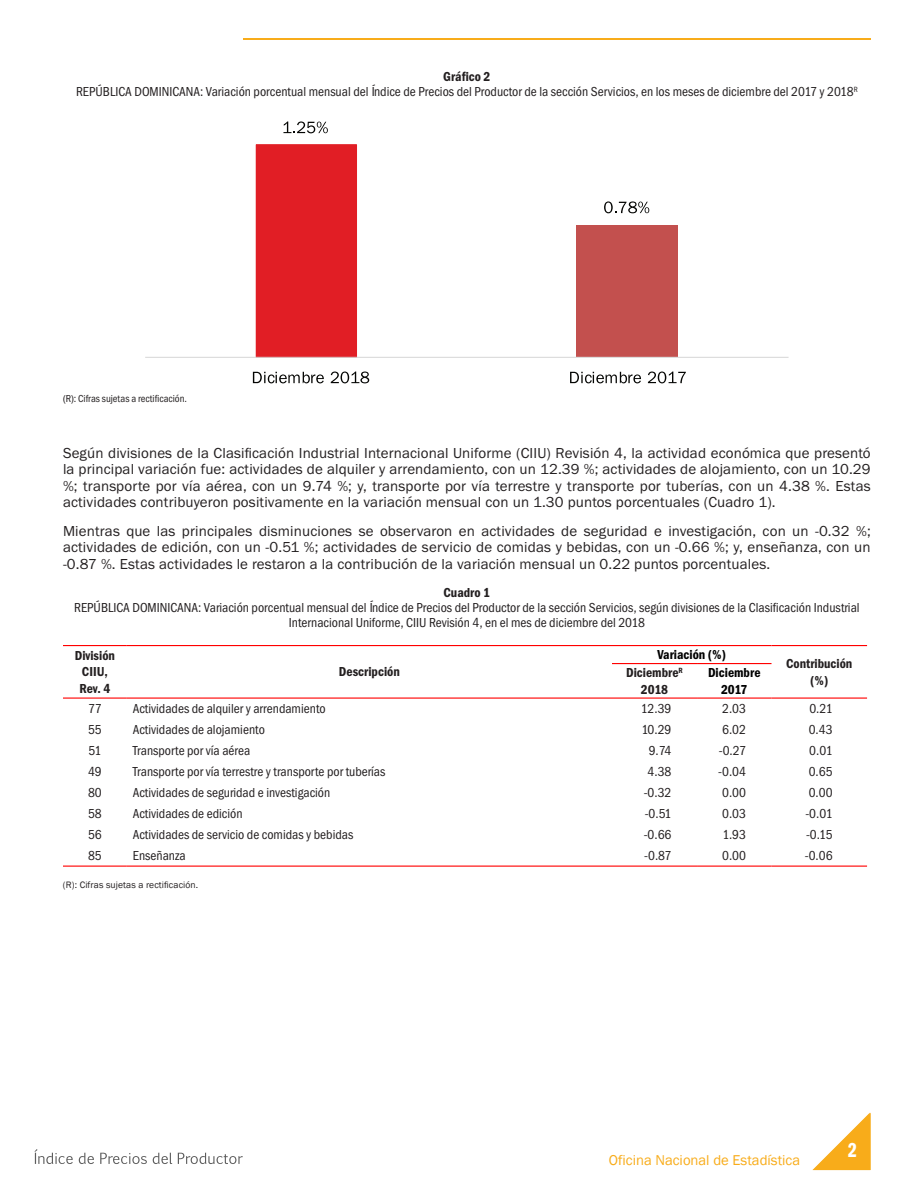
<style>
.page{position:relative;width:918px;height:1188px;background:#fff}
.page>*{position:absolute;margin:0;border:0;box-sizing:border-box;transform-origin:0 0}
.Cuerpo_de_texto{font:21px "ITC Franklin Gothic Std Dm Cp";color:#fff}
.Body{font:15px/16.5px "Franklin Got Itc TOT Boo";letter-spacing:.01em;color:#231f20;text-align:justify}
.t1{font:14.7px "Franklin Gothic";color:#f8ac1a}
.Gráficos{font:13.5px/15px "Franklin Got Itc TOT Boo Con";color:#231f20;text-align:center}
.izq_9pt{font:13.5px "Franklin Got Itc TOT Boo Con";color:#231f20}
.dch__9_pt{font:13.5px "Franklin Got Itc TOT Boo Con";color:#231f20}
.Encabezado_tablas_ce{font:13.5px/16.5px "Franklin Got Itc TOT Dem Con";color:#231f20;text-align:center}
.Encabezado_tablas_ce-2{font:13.5px/16.5px "Franklin Got Itc TOT Dem Con";color:#000;text-align:center}
.Fuentes{font:10.5px "Franklin Got Itc TOT Boo Con";color:#231f20}
.Body-2{font:9.6px "Franklin Gothic";letter-spacing:.01em;color:#231f20}
.s1{font-family:"Franklin Got Itc TOT Dem Con"}
</style>
<div class="page">
<hr style="left:243px;top:38px;width:628px;height:1px;background:#f8ac1a">
<svg style="left:812px;top:1113px;width:59px;height:57px"></svg>
<svg style="left:35px;top:1149px;width:38px;height:15px"></svg>
<svg style="left:79px;top:1153px;width:15px;height:11px"></svg>
<svg style="left:100px;top:1153px;width:47px;height:11px"></svg>
<svg style="left:153px;top:1153px;width:19px;height:11px"></svg>
<svg style="left:178px;top:1153px;width:65px;height:11px"></svg>
<div style="left:256px;top:145px;width:100px;height:212px;background:#e11e25"></div>
<div style="left:256px;top:144px;width:101px;height:214px;border:1px solid #e11e25"></div>
<div style="left:577px;top:225px;width:101px;height:131px;background:#c3504e"></div>
<hr style="left:145px;top:357px;width:644px;height:1px;background:#d8d8d8">
<svg style="left:283px;top:122px;width:45px;height:11px"></svg>
<svg style="left:604px;top:201px;width:45px;height:12px"></svg>
<svg style="left:253px;top:372px;width:71px;height:11px"></svg>
<svg style="left:331px;top:372px;width:38px;height:11px"></svg>
<svg style="left:570px;top:372px;width:71px;height:11px"></svg>
<svg style="left:648px;top:372px;width:38px;height:11px"></svg>
<svg style="left:63px;top:646px;width:804px;height:220px"></svg>
<hr style="left:612px;top:663px;width:85px;height:1px;background:#f00">
<hr style="left:697px;top:663px;width:75px;height:1px;background:#f00">
<hr style="left:63px;top:645px;width:64px;height:1px;background:#f00">
<hr style="left:127px;top:645px;width:485px;height:1px;background:#f00">
<hr style="left:612px;top:645px;width:85px;height:1px;background:#f00">
<hr style="left:697px;top:645px;width:75px;height:1px;background:#f00">
<hr style="left:772px;top:645px;width:95px;height:1px;background:#f00">
<hr style="left:63px;top:698px;width:64px;height:1px;background:#f00">
<hr style="left:127px;top:698px;width:485px;height:1px;background:#f00">
<hr style="left:612px;top:698px;width:85px;height:1px;background:#f00">
<hr style="left:697px;top:698px;width:75px;height:1px;background:#f00">
<hr style="left:772px;top:698px;width:95px;height:1px;background:#f00">
<hr style="left:63px;top:866px;width:64px;height:1px;background:#f00">
<hr style="left:127px;top:866px;width:485px;height:1px;background:#f00">
<hr style="left:612px;top:866px;width:85px;height:1px;background:#f00">
<hr style="left:697px;top:866px;width:75px;height:1px;background:#f00">
<hr style="left:772px;top:866px;width:95px;height:1px;background:#f00">
<p class="Gráficos" style="left:76px;top:69px;width:783px"><span class="s1">Gráfico 2<br></span>REPÚBLICA DOMINICANA: Variación porcentual mensual del Índice de Precios del Productor de la sección Servicios, en los meses de diciembre del 2017 y 2018<sup>R</sup></p>
<p class="Fuentes" style="left:63px;top:393px;width:126px">(R): Cifras sujetas a rectificación.</p>
<p class="Body" style="left:63px;top:444px;width:809px">Según divisiones de la Clasificación Industrial Internacional Uniforme (CIIU) Revisión 4, la actividad económica que presentó la principal variación fue: actividades de alquiler y arrendamiento, con un 12.39 %; actividades de alojamiento, con un 10.29 %; transporte por vía aérea, con un 9.74 %; y, transporte por vía terrestre y transporte por tuberías, con un 4.38 %. Estas actividades contribuyeron positivamente en la variación mensual con un 1.30 puntos porcentuales (Cuadro 1).</p>
<p class="Body" style="left:63px;top:522px;width:809px">Mientras que las principales disminuciones se observaron en actividades de seguridad e investigación, con un -0.32 %; actividades de edición, con un -0.51 %; actividades de servicio de comidas y bebidas, con un -0.66 %; y, enseñanza, con un -0.87 %. Estas actividades le restaron a la contribución de la variación mensual un 0.22 puntos porcentuales.</p>
<p class="Gráficos" style="left:74px;top:585px;width:787px"><span class="s1">Cuadro 1<br></span>REPÚBLICA DOMINICANA: Variación porcentual mensual del Índice de Precios del Productor de la sección Servicios, según divisiones de la Clasificación Industrial<br>Internacional Uniforme, CIIU Revisión 4, en el mes de diciembre del 2018</p>
<p class="Encabezado_tablas_ce" style="left:75px;top:647px;width:42px">División<br>CIIU,<br>Rev. 4</p>
<p class="Encabezado_tablas_ce-2" style="left:657px;top:646px;width:70px">Variación (%)</p>
<p class="Encabezado_tablas_ce" style="left:786px;top:655px;width:68px">Contribución (%)</p>
<p class="Encabezado_tablas_ce" style="left:339px;top:664px;width:62px">Descripción</p>
<p class="Encabezado_tablas_ce" style="left:626px;top:664px;width:58px">Diciembre<sup>R<br></sup>2018</p>
<p class="Encabezado_tablas_ce-2" style="left:708px;top:664px;width:54px">Diciembre<br>2017</p>
<p class="izq_9pt" style="left:88px;top:701px;width:15px">77</p>
<p class="izq_9pt" style="left:133px;top:701px;width:194px">Actividades de alquiler y arrendamiento</p>
<p class="dch__9_pt" style="left:641px;top:701px;width:32px">12.39</p>
<p class="dch__9_pt" style="left:722px;top:701px;width:25px">2.03</p>
<p class="dch__9_pt" style="left:809px;top:701px;width:25px">0.21</p>
<p class="izq_9pt" style="left:88px;top:722px;width:15px">55</p>
<p class="izq_9pt" style="left:133px;top:722px;width:134px">Actividades de alojamiento</p>
<p class="dch__9_pt" style="left:641px;top:722px;width:32px">10.29</p>
<p class="dch__9_pt" style="left:722px;top:722px;width:25px">6.02</p>
<p class="dch__9_pt" style="left:809px;top:722px;width:25px">0.43</p>
<p class="izq_9pt" style="left:88px;top:743px;width:14px">51</p>
<p class="izq_9pt" style="left:133px;top:743px;width:119px">Transporte por vía aérea</p>
<p class="dch__9_pt" style="left:649px;top:743px;width:24px">9.74</p>
<p class="dch__9_pt" style="left:719px;top:743px;width:29px">-0.27</p>
<p class="dch__9_pt" style="left:809px;top:743px;width:25px">0.01</p>
<p class="izq_9pt" style="left:88px;top:764px;width:15px">49</p>
<p class="izq_9pt" style="left:133px;top:764px;width:254px">Transporte por vía terrestre y transporte por tuberías</p>
<p class="dch__9_pt" style="left:648px;top:764px;width:25px">4.38</p>
<p class="dch__9_pt" style="left:718px;top:764px;width:29px">-0.04</p>
<p class="dch__9_pt" style="left:809px;top:764px;width:25px">0.65</p>
<p class="izq_9pt" style="left:88px;top:785px;width:15px">80</p>
<p class="izq_9pt" style="left:133px;top:785px;width:199px">Actividades de seguridad e investigación</p>
<p class="dch__9_pt" style="left:644px;top:785px;width:29px">-0.32</p>
<p class="dch__9_pt" style="left:722px;top:785px;width:25px">0.00</p>
<p class="dch__9_pt" style="left:809px;top:785px;width:25px">0.00</p>
<p class="izq_9pt" style="left:88px;top:806px;width:15px">58</p>
<p class="izq_9pt" style="left:133px;top:806px;width:111px">Actividades de edición</p>
<p class="dch__9_pt" style="left:645px;top:806px;width:28px">-0.51</p>
<p class="dch__9_pt" style="left:722px;top:806px;width:25px">0.03</p>
<p class="dch__9_pt" style="left:805px;top:806px;width:29px">-0.01</p>
<p class="izq_9pt" style="left:88px;top:827px;width:15px">56</p>
<p class="izq_9pt" style="left:133px;top:827px;width:222px">Actividades de servicio de comidas y bebidas</p>
<p class="dch__9_pt" style="left:644px;top:827px;width:29px">-0.66</p>
<p class="dch__9_pt" style="left:723px;top:827px;width:25px">1.93</p>
<p class="dch__9_pt" style="left:806px;top:827px;width:28px">-0.15</p>
<p class="izq_9pt" style="left:88px;top:848px;width:15px">85</p>
<p class="izq_9pt" style="left:133px;top:848px;width:54px">Enseñanza</p>
<p class="dch__9_pt" style="left:644px;top:848px;width:29px">-0.87</p>
<p class="dch__9_pt" style="left:722px;top:848px;width:25px">0.00</p>
<p class="dch__9_pt" style="left:805px;top:848px;width:29px">-0.06</p>
<p class="Body-2" style="left:63px;top:879px;width:137px">(R): Cifras sujetas a rectificación.</p>
<p class="t1" style="left:609px;top:1151px;width:193px">Oficina Nacional de Estadística</p>
<p class="Cuerpo_de_texto" style="left:848px;top:1139px;width:10px">2</p>
</div>
